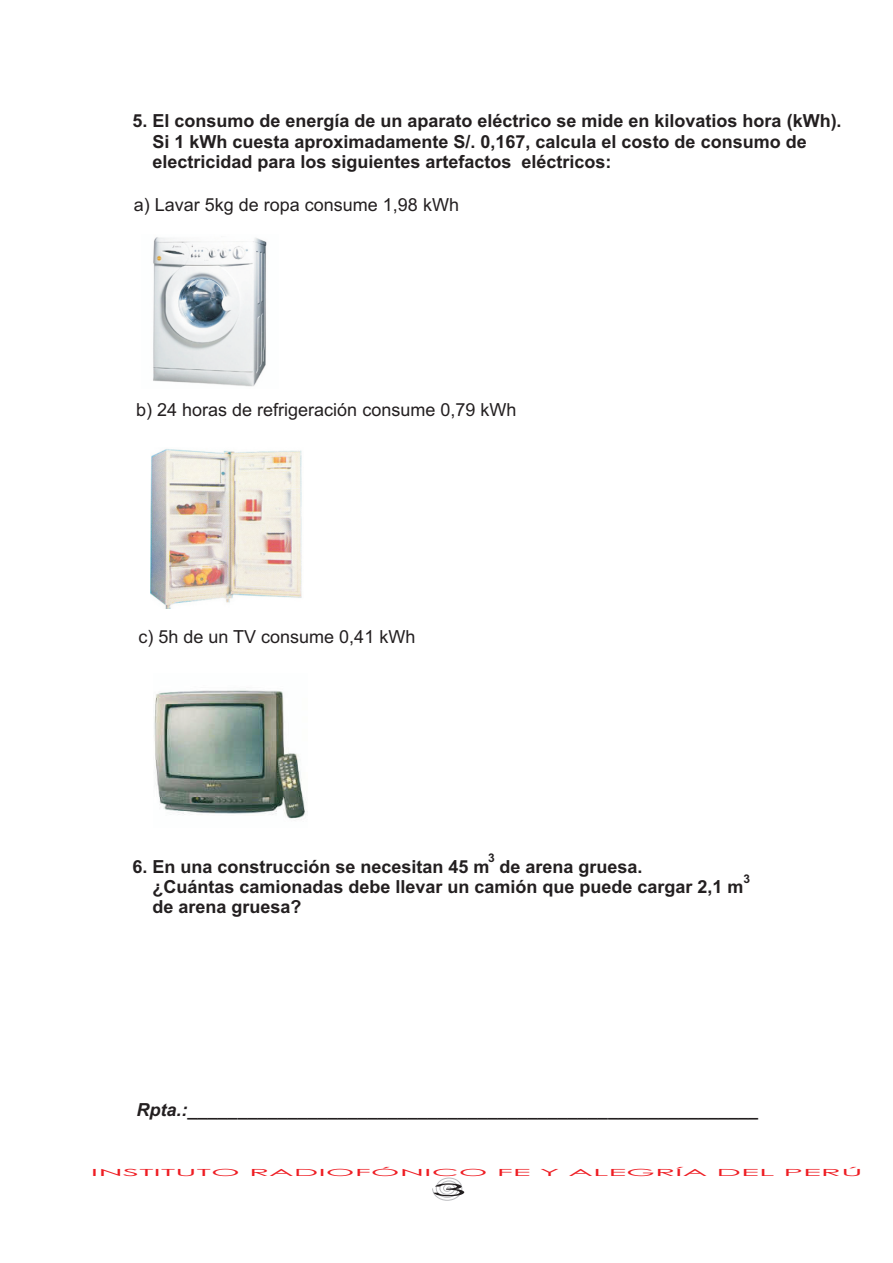
<style>
.page{position:relative;width:893px;height:1263px;background:#fff}
.page>*{position:absolute;margin:0;border:0;box-sizing:border-box;transform-origin:0 0}
.t1{font:700 18px/20.1px "Arial";color:#231f20}
.t2{font:18px "Arial";color:#231f20}
.t3{font:italic 700 18px "Arial";color:#231f20}
.t4{font:16.95px "Century Gothic";color:#231f20;scale:3.77 1}
.t5{font:700 12px "Arial";color:#231f20}
.t6{font:9.75px "Century Gothic";color:#ee1d23;scale:3.38 1}
</style>
<div class="page">
<svg style="left:432px;top:1178px;width:30px;height:22px"></svg>
<img style="left:151px;top:449px;width:151px;height:159px">
<img style="left:153px;top:237px;width:114px;height:150px">
<img style="left:154px;top:690px;width:152px;height:129px">
<p class="t1" style="left:152px;top:113px;width:691px;text-indent:-20px">5. El consumo de energía de un aparato eléctrico se mide en kilovatios hora (kWh).<br>Si 1 kWh cuesta aproximadamente S/. 0,167, calcula el costo de consumo de electricidad para los siguientes artefactos eléctricos:</p>
<p class="t2" style="left:134px;top:197px;width:327px">a) Lavar 5kg de ropa consume 1,98 kWh</p>
<p class="t2" style="left:136px;top:403px;width:382px">b) 24 horas de refrigeración consume 0,79 kWh</p>
<p class="t2" style="left:139px;top:630px;width:278px">c) 5h de un TV consume 0,41 kWh</p>
<p class="t5" style="left:488px;top:854px;width:8px">3</p>
<p class="t1" style="left:152px;top:858px;width:593px;text-indent:-20px">6. En una construcción se necesitan 45 m de arena gruesa.<br>¿Cuántas camionadas debe llevar un camión que puede cargar 2,1 m de arena gruesa?</p>
<p class="t5" style="left:743px;top:874px;width:8px">3</p>
<p class="t3" style="left:137px;top:1103px;width:623px">Rpta.:_________________________________________________________</p>
<p class="t6" style="left:91px;top:1169px;width:230px">INSTITUTO RADIOFÓNICO FE Y ALEGRÍA DEL PERÚ</p>
<p class="t4" style="left:431px;top:1183px;width:11px">3</p>
</div>
